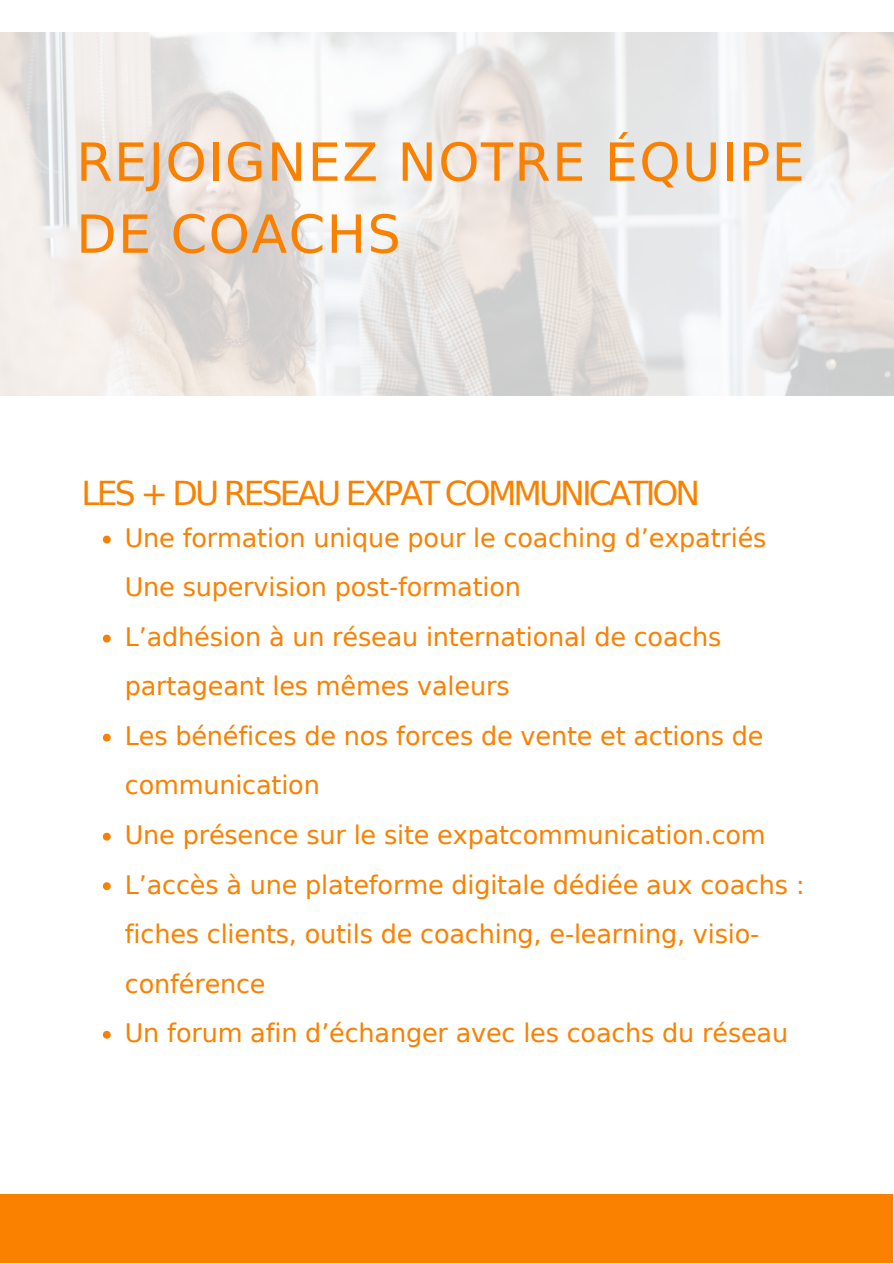
<style>
.page{position:relative;width:894px;height:1264px;background:#fff}
.page>*{position:absolute;margin:0;border:0;box-sizing:border-box;transform-origin:0 0}
.t1{font:52.5px/72px "DejaVu Sans";letter-spacing:.025em;color:#fa8100}
.t2{font:33px "DejaVu Sans";letter-spacing:-.09em;color:#fa8100}
.t3{font:25.5px/49.5px "DejaVu Sans";letter-spacing:-.005em;color:#fa8100}
</style>
<div class="page">
<img style="left:1px;top:32px;width:892px;height:363px">
<div style="left:1px;top:1194px;width:892px;height:68px;background:#fa8100"></div>
<svg style="left:103px;top:535px;width:8px;height:8px"></svg>
<svg style="left:103px;top:634px;width:8px;height:8px"></svg>
<svg style="left:103px;top:733px;width:8px;height:8px"></svg>
<svg style="left:103px;top:832px;width:8px;height:8px"></svg>
<svg style="left:103px;top:882px;width:8px;height:8px"></svg>
<svg style="left:103px;top:1030px;width:8px;height:8px"></svg>
<h1 class="t1" style="left:76px;top:126px;width:729px">REJOIGNEZ NOTRE ÉQUIPE<br>DE COACHS</h1>
<h2 class="t2" style="left:81px;top:474px;width:620px">LES + DU RESEAU EXPAT COMMUNICATION</h2>
<p class="t3" style="left:125px;top:513px;width:643px">Une formation unique pour le coaching d’expatriés<br>Une supervision post-formation</p>
<p class="t3" style="left:125px;top:612px;width:598px">L’adhésion à un réseau international de coachs partageant les mêmes valeurs</p>
<p class="t3" style="left:125px;top:711px;width:640px">Les bénéfices de nos forces de vente et actions de communication</p>
<p class="t3" style="left:125px;top:810px;width:642px">Une présence sur le site expatcommunication.com</p>
<p class="t3" style="left:125px;top:859px;width:681px">L’accès à une plateforme digitale dédiée aux coachs : fiches clients, outils de coaching, e-learning, visio&shy;conférence</p>
<p class="t3" style="left:125px;top:1008px;width:664px">Un forum afin d’échanger avec les coachs du réseau</p>
</div>
